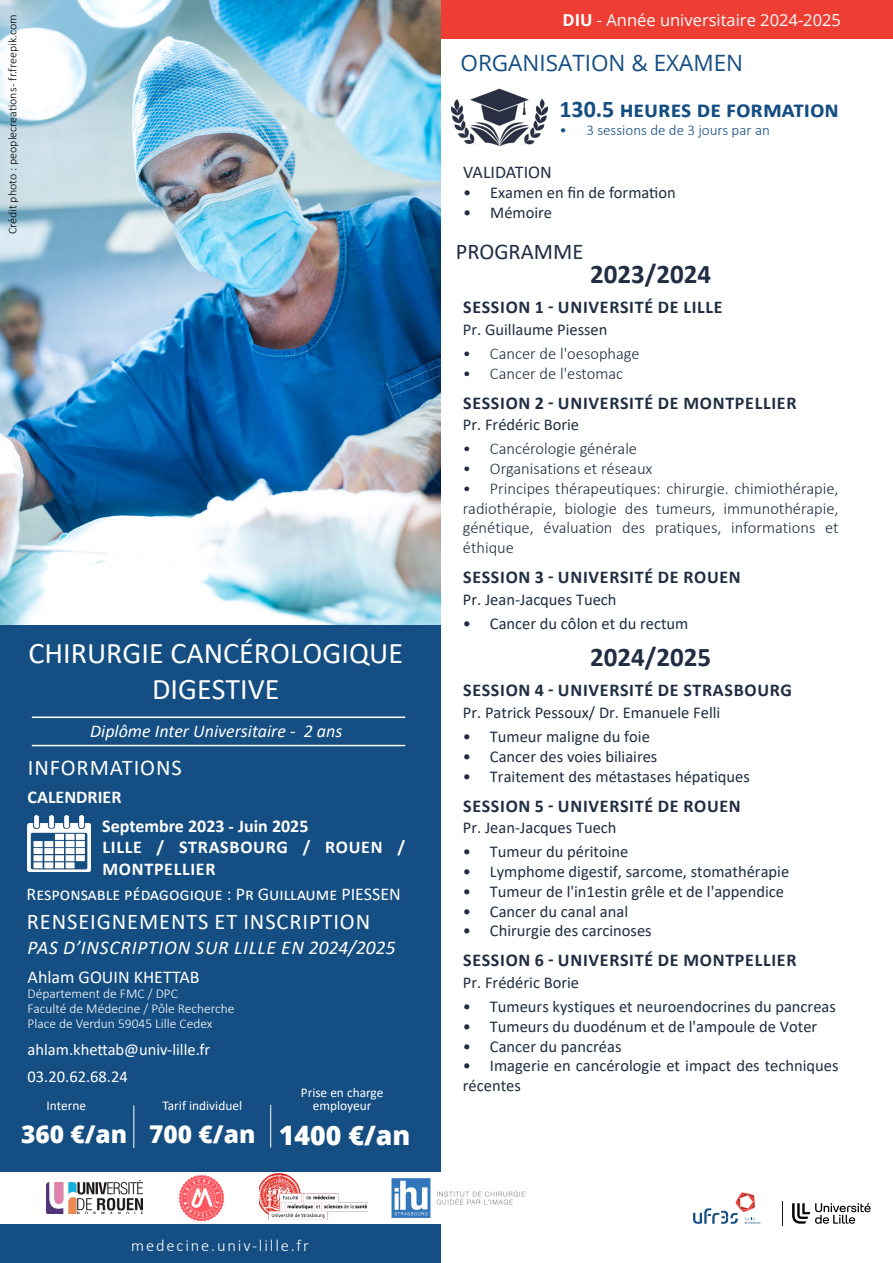
<style>
.page{position:relative;width:893px;height:1263px;background:#fff}
.page>*{position:absolute;margin:0;border:0;box-sizing:border-box;transform-origin:0 0}
.TITRE_FORMATION{font:30px/36px "Calibri";color:#fff;text-align:center}
.t1{font:700 27px "Calibri";color:#202d42}
.prix{font:800 26.7px "Open Sans";color:#fff}
.prix-2{font:800 24.45px "Open Sans";color:#fff}
.t2{font:700 24px "Calibri";color:#144e82}
.t3{font:22.5px "Calibri";letter-spacing:.04em;color:#fff}
.titre_description{font:22.5px "Open Sans";color:#144e82}
.t4{font:22.5px "Calibri";color:#202d42}
.Phrase_information_inscription{font:italic 19.5px "Calibri";letter-spacing:.04em;color:#fff}
.t5{font:700 18px "Calibri";letter-spacing:.04em;color:#202d42}
.t6{font:18px "Calibri";color:#fff}
.t7{font:700 18px/21.6px "Calibri";letter-spacing:.03em;color:#fff}
.t8{font:700 18px "Calibri";color:#fff}
.TYPE_DE_FORMATION{font:italic 18px "Calibri";color:#fff}
.t9{font:18px "Calibri";color:#202d42}
.t10{font:16.5px/19.8px "Calibri";color:#202d42}
.t11{font:300 16.5px/19.8px "Calibri";color:#202d42;text-align:justify}
.t12{font:16.5px "Calibri";color:#fff}
.t13{font:16.5px "Open Sans";color:#fff}
.t14{font:300 16.5px "Calibri";letter-spacing:.11em;color:#fff}
.t15{font:300 15px "Calibri";color:#144e82}
.t16{font:300 13.5px "Calibri";color:#fff}
.t17{font:13.35px "Calibri";color:#fff}
.t18{font:300 12px "Calibri";color:#000}
.s1{font-weight:700}
</style>
<div class="page">
<div style="left:439px;top:0;width:454px;height:39px;background:#ee3e34"></div>
<div style="left:0;top:624px;width:440px;height:639px;background:#144e82"></div>
<img style="left:452px;top:89px;width:96px;height:56px">
<hr style="left:32px;top:745px;width:373px;height:1px;background:#fff">
<hr style="left:32px;top:716px;width:373px;height:2px;background:#fff">
<img style="left:28px;top:815px;width:63px;height:57px">
<img style="left:0;top:0;width:440px;height:625px">
<hr style="left:270px;top:1105px;width:1px;height:43px;background:#fff">
<hr style="left:134px;top:1105px;width:1px;height:43px;background:#fff">
<div style="left:0;top:1172px;width:735px;height:52px;background:#fff"></div>
<img style="left:178px;top:1174px;width:47px;height:48px">
<img style="left:260px;top:1173px;width:107px;height:46px">
<img style="left:391px;top:1178px;width:134px;height:41px">
<img style="left:46px;top:1180px;width:96px;height:34px">
<svg style="left:792px;top:1203px;width:79px;height:21px"></svg>
<svg style="left:693px;top:1192px;width:67px;height:32px"></svg>
<p class="t18" style="left:5px;top:234px;width:221px;rotate:-90deg">Crédit photo : peoplecreations - fr.freepik.com</p>
<p class="TITRE_FORMATION" style="left:29px;top:635px;width:376px">CHIRURGIE CANCÉROLOGIQUE<br>DIGESTIVE</p>
<p class="TYPE_DE_FORMATION" style="left:90px;top:719px;width:254px">Diplôme Inter Universitaire - 2 ans</p>
<p class="t3" style="left:28px;top:752px;width:155px">INFORMATIONS</p>
<p class="t8" style="left:28px;top:784px;width:95px">CALENDRIER</p>
<p class="t8" style="left:102px;top:813px;width:208px">Septembre 2023 - Juin 2025</p>
<p class="t7" style="left:103px;top:836px;width:304px">LILLE / STRASBOURG / ROUEN /<br>MONTPELLIER</p>
<p class="t6" style="left:27px;top:882px;width:376px">Responsable pédagogique : Pr Guillaume PIESSEN</p>
<p class="t3" style="left:27px;top:906px;width:345px">RENSEIGNEMENTS ET INSCRIPTION</p>
<p class="Phrase_information_inscription" style="left:28px;top:934px;width:369px">PAS D’INSCRIPTION SUR LILLE EN 2024/2025</p>
<p class="t6" style="left:28px;top:964px;width:174px">Ahlam GOUIN KHETTAB</p>
<p class="t16" style="left:28px;top:985px;width:152px">Département de FMC / DPC</p>
<p class="t16" style="left:28px;top:1000px;width:209px">Faculté de Médecine / Pôle Recherche</p>
<p class="t16" style="left:28px;top:1015px;width:187px">Place de Verdun 59045 Lille Cedex</p>
<p class="t12" style="left:28px;top:1038px;width:184px">ahlam.khettab@univ-lille.fr</p>
<p class="t12" style="left:28px;top:1065px;width:102px">03.20.62.68.24</p>
<p class="t17" style="left:46px;top:1096px;width:41px">Interne</p>
<p class="t17" style="left:162px;top:1096px;width:81px">Tarif individuel</p>
<p class="t17" style="left:301px;top:1083px;width:84px">Prise en charge</p>
<p class="t17" style="left:313px;top:1096px;width:60px">employeur</p>
<p class="prix-2" style="left:21px;top:1116px;width:108px">360 €/an</p>
<p class="prix" style="left:279px;top:1115px;width:133px">1400 €/an</p>
<p class="prix-2" style="left:149px;top:1116px;width:108px">700 €/an</p>
<p class="t14" style="left:131px;top:1235px;width:179px">medecine.univ-lille.fr</p>
<p class="t13" style="left:562px;top:9px;width:280px"><span class="s1">DIU</span> - Année universitaire 2024-2025</p>
<p class="titre_description" style="left:460px;top:48px;width:284px">ORGANISATION &amp; EXAMEN</p>
<p class="t2" style="left:559px;top:92px;width:281px">130.5 heures de formation</p>
<p class="t15" style="left:559px;top:120px;width:212px">• 3 sessions de de 3 jours par an</p>
<p class="t9" style="left:463px;top:160px;width:90px">VALIDATION</p>
<p class="t10" style="left:463px;top:182px;width:214px">• Examen en fin de formation</p>
<p class="t10" style="left:463px;top:202px;width:90px">• Mémoire</p>
<p class="t4" style="left:456px;top:235px;width:129px">PROGRAMME</p>
<p class="t1" style="left:590px;top:255px;width:123px">2023/2024</p>
<p class="t5" style="left:463px;top:294px;width:261px">SESSION 1 - UNIVERSITÉ DE LILLE</p>
<p class="t10" style="left:463px;top:319px;width:146px">Pr. Guillaume Piessen</p>
<p class="t11" style="left:463px;top:343px;width:178px">• Cancer de l'oesophage</p>
<p class="t11" style="left:463px;top:363px;width:162px">• Cancer de l'estomac</p>
<p class="t5" style="left:463px;top:390px;width:335px">SESSION 2 - UNIVERSITÉ DE MONTPELLIER</p>
<p class="t10" style="left:463px;top:414px;width:118px">Pr. Frédéric Borie</p>
<p class="t11" style="left:463px;top:439px;width:176px">• Cancérologie générale</p>
<p class="t11" style="left:463px;top:458px;width:191px">• Organisations et réseaux</p>
<p class="t11" style="left:463px;top:478px;width:377px">• Principes thérapeutiques: chirurgie. chimiothérapie, radiothérapie, biologie des tumeurs, immunothérapie, génétique, évaluation des pratiques, informations et éthique</p>
<p class="t5" style="left:463px;top:564px;width:279px">SESSION 3 - UNIVERSITÉ DE ROUEN</p>
<p class="t10" style="left:463px;top:589px;width:155px">Pr. Jean-Jacques Tuech</p>
<p class="t10" style="left:463px;top:613px;width:227px">• Cancer du côlon et du rectum</p>
<p class="t1" style="left:590px;top:638px;width:123px">2024/2025</p>
<p class="t5" style="left:463px;top:678px;width:330px">SESSION 4 - UNIVERSITÉ DE STRASBOURG</p>
<p class="t10" style="left:463px;top:702px;width:259px">Pr. Patrick Pessoux/ Dr. Emanuele Felli</p>
<p class="t10" style="left:463px;top:726px;width:189px">• Tumeur maligne du foie</p>
<p class="t10" style="left:463px;top:746px;width:196px">• Cancer des voies biliaires</p>
<p class="t10" style="left:463px;top:766px;width:288px">• Traitement des métastases hépatiques</p>
<p class="t5" style="left:463px;top:793px;width:279px">SESSION 5 - UNIVERSITÉ DE ROUEN</p>
<p class="t10" style="left:463px;top:817px;width:155px">Pr. Jean-Jacques Tuech</p>
<p class="t10" style="left:463px;top:841px;width:167px">• Tumeur du péritoine</p>
<p class="t10" style="left:463px;top:861px;width:328px">• Lymphome digestif, sarcome, stomathérapie</p>
<p class="t10" style="left:463px;top:881px;width:323px">• Tumeur de l'in1estin grêle et de l'appendice</p>
<p class="t10" style="left:463px;top:901px;width:167px">• Cancer du canal anal</p>
<p class="t10" style="left:463px;top:920px;width:190px">• Chirurgie des carcinoses</p>
<p class="t5" style="left:463px;top:948px;width:335px">SESSION 6 - UNIVERSITÉ DE MONTPELLIER</p>
<p class="t10" style="left:463px;top:972px;width:118px">Pr. Frédéric Borie</p>
<p class="t10" style="left:463px;top:996px;width:375px">• Tumeurs kystiques et neuroendocrines du pancreas</p>
<p class="t10" style="left:463px;top:1016px;width:356px">• Tumeurs du duodénum et de l'ampoule de Voter</p>
<p class="t10" style="left:463px;top:1036px;width:160px">• Cancer du pancréas</p>
<p class="t10" style="left:463px;top:1055px;width:377px">• Imagerie en cancérologie et impact des techniques récentes</p>
</div>
